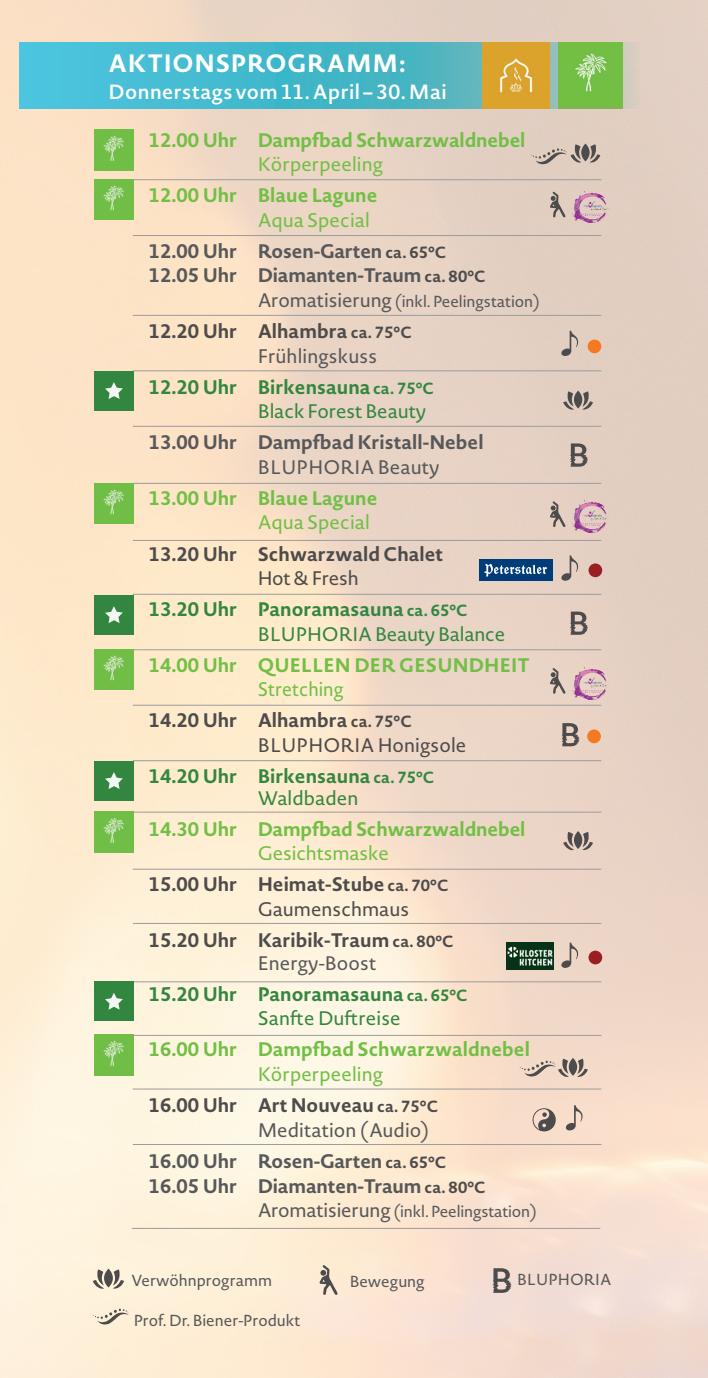
<style>
.page{position:relative;width:708px;height:1378px;background:#fff}
.page>*{position:absolute;margin:0;border:0;box-sizing:border-box;transform-origin:0 0}
.t1{font:700 24.75px "Novel Sans Pro";letter-spacing:.03em;color:#fff}
.t2{font:600 20.25px "Novel Sans Pro";letter-spacing:.02em;color:#fff}
.t3{font:700 19.35px/31.1px "Novel Sans Pro";letter-spacing:.005em;color:#4d4b4b}
.t4{font:700 19.35px/31.1px "Novel Sans Pro";letter-spacing:-.005em;color:#57585a}
.t5{font:700 19.35px/31.1px "Novel Sans Pro";letter-spacing:.005em;color:#338640}
.t6{font:700 19.35px "Novel Sans Pro";letter-spacing:.005em;color:#71bf44}
.t7{font:19.35px "Novel Sans Pro";letter-spacing:-.01em;color:#338640}
.t8{font:19.35px "Novel Sans Pro";letter-spacing:.005em;color:#71bf44}
.t9{font:19.35px "Novel Sans Pro";letter-spacing:.005em;color:#57585a}
.t10{font:15.75px "Novel Sans Pro";letter-spacing:-.005em;color:#57585a}
.s1{font-weight:400;color:#71bf44}
.s2{font-size:15.97px;color:#4d4b4b}
.s3{font-size:19.35px}
.s4{font-size:15.97px}
.s5{font-weight:400;color:#57585a}
.s6{font-weight:400}
.s7{font-weight:400;color:#4d4b4b}
</style>
<div class="page">
<img style="left:0;top:0;width:708px;height:1378px">
<hr style="left:133px;top:235px;width:468px;height:1px;background:#9d9d9d">
<hr style="left:133px;top:179px;width:468px;height:1px;background:#9d9d9d">
<hr style="left:133px;top:315px;width:468px;height:1px;background:#9d9d9d">
<hr style="left:133px;top:370px;width:468px;height:1px;background:#9d9d9d">
<hr style="left:133px;top:426px;width:468px;height:1px;background:#9d9d9d">
<hr style="left:133px;top:483px;width:468px;height:1px;background:#9d9d9d">
<hr style="left:133px;top:540px;width:468px;height:1px;background:#9d9d9d">
<hr style="left:133px;top:594px;width:468px;height:1px;background:#9d9d9d">
<hr style="left:133px;top:649px;width:468px;height:1px;background:#9d9d9d">
<hr style="left:133px;top:705px;width:468px;height:1px;background:#9d9d9d">
<hr style="left:133px;top:760px;width:468px;height:1px;background:#9d9d9d">
<hr style="left:133px;top:811px;width:468px;height:1px;background:#9d9d9d">
<img style="left:94px;top:130px;width:40px;height:40px">
<img style="left:94px;top:179px;width:40px;height:41px">
<img style="left:94px;top:483px;width:40px;height:41px">
<div style="left:94px;top:371px;width:40px;height:39px;background:#338640"></div>
<div style="left:94px;top:760px;width:40px;height:40px;background:#338640"></div>
<div style="left:94px;top:595px;width:40px;height:39px;background:#338640"></div>
<img style="left:94px;top:649px;width:40px;height:41px">
<img style="left:94px;top:811px;width:40px;height:41px">
<img style="left:94px;top:1035px;width:40px;height:40px">
<hr style="left:133px;top:923px;width:468px;height:1px;background:#9d9d9d">
<hr style="left:133px;top:981px;width:468px;height:1px;background:#9d9d9d">
<hr style="left:133px;top:1035px;width:468px;height:1px;background:#9d9d9d">
<hr style="left:133px;top:1088px;width:468px;height:1px;background:#9d9d9d">
<hr style="left:133px;top:1144px;width:468px;height:1px;background:#9d9d9d">
<hr style="left:133px;top:868px;width:468px;height:1px;background:#9d9d9d">
<svg style="left:550px;top:192px;width:16px;height:26px"></svg>
<svg style="left:550px;top:501px;width:16px;height:26px"></svg>
<svg style="left:550px;top:668px;width:16px;height:26px"></svg>
<svg style="left:563px;top:390px;width:30px;height:21px"></svg>
<svg style="left:563px;top:831px;width:30px;height:20px"></svg>
<svg style="left:93px;top:1268px;width:31px;height:22px"></svg>
<svg style="left:319px;top:1265px;width:19px;height:30px"></svg>
<svg style="left:493px;top:1268px;width:19px;height:25px"></svg>
<svg style="left:570px;top:443px;width:18px;height:24px"></svg>
<svg style="left:570px;top:611px;width:18px;height:24px"></svg>
<svg style="left:562px;top:723px;width:18px;height:23px"></svg>
<svg style="left:561px;top:555px;width:17px;height:26px"></svg>
<svg style="left:561px;top:942px;width:17px;height:26px"></svg>
<div style="left:588px;top:563px;width:14px;height:14px;background:#9a1f22;border-radius:50%"></div>
<div style="left:588px;top:950px;width:14px;height:14px;background:#9a1f22;border-radius:50%"></div>
<div style="left:587px;top:729px;width:14px;height:14px;background:#f47921;border-radius:50%"></div>
<div style="left:588px;top:339px;width:13px;height:14px;background:#f47921;border-radius:50%"></div>
<svg style="left:561px;top:331px;width:17px;height:25px"></svg>
<hr style="left:132px;top:1228px;width:468px;height:1px;background:#9d9d9d">
<img style="left:573px;top:190px;width:35px;height:33px">
<img style="left:573px;top:500px;width:35px;height:32px">
<img style="left:573px;top:666px;width:35px;height:33px">
<svg style="left:533px;top:1108px;width:23px;height:23px"></svg>
<svg style="left:566px;top:1105px;width:17px;height:25px"></svg>
<div style="left:94px;top:981px;width:40px;height:40px;background:#338640"></div>
<svg style="left:105px;top:382px;width:18px;height:17px"></svg>
<svg style="left:105px;top:606px;width:18px;height:17px"></svg>
<svg style="left:105px;top:772px;width:18px;height:17px"></svg>
<svg style="left:105px;top:993px;width:18px;height:16px"></svg>
<svg style="left:19px;top:43px;width:620px;height:66px;background:#4ebacb"></svg>
<div style="left:558px;top:43px;width:65px;height:66px;background:#80b64d"></div>
<img style="left:558px;top:43px;width:65px;height:63px">
<img style="left:483px;top:43px;width:66px;height:65px">
<img style="left:506px;top:943px;width:48px;height:26px">
<div style="left:479px;top:559px;width:73px;height:22px;background:#003d78"></div>
<svg style="left:484px;top:564px;width:63px;height:13px"></svg>
<svg style="left:531px;top:143px;width:69px;height:21px"></svg>
<svg style="left:520px;top:1058px;width:68px;height:20px"></svg>
<svg style="left:93px;top:1308px;width:37px;height:16px"></svg>
<p class="t1" style="left:109px;top:45px;width:298px">AKTIONSPROGRAMM:</p>
<p class="t2" style="left:109px;top:77px;width:340px">Donnerstags vom 11. April – 30. Mai</p>
<p class="t6" style="left:149px;top:125px;width:378px">12.00 Uhr Dampfbad Schwarzwaldnebel</p>
<p class="t8" style="left:258px;top:150px;width:127px">Körperpeeling</p>
<p class="t6" style="left:149px;top:181px;width:230px">12.00 Uhr Blaue Lagune</p>
<p class="t4" style="left:149px;top:204px;width:300px;text-indent:109px"><span class="s1">Aqua Special<br></span>12.00 Uhr Rosen-Garten <span class="s2">ca. 65°C</span></p>
<p class="t4" style="left:149px;top:259px;width:339px">12.05 Uhr Diamanten-Traum <span class="s2">ca. 80°C</span></p>
<p class="t10" style="left:258px;top:290px;width:284px"><span class="s3">Aromatisierung</span> (inkl. Peelingstation)</p>
<p class="t3" style="left:258px;top:318px;width:156px;line-height:24.5px;text-indent:-109px">12.20 Uhr Alhambra <span class="s4">ca. 75°C<br></span><span class="s5">Frühlingskuss</span></p>
<p class="t5" style="left:258px;top:374px;width:178px;line-height:24.5px;text-indent:-109px">12.20 Uhr Birkensauna<span class="s4">ca. 75°C<br></span><span class="s6">Black Forest Beauty</span></p>
<p class="t4" style="left:149px;top:426px;width:336px">13.00 Uhr Dampfbad Kristall-Nebel</p>
<p class="t9" style="left:258px;top:453px;width:183px">BLUPHORIA Beauty</p>
<p class="t6" style="left:149px;top:483px;width:230px">13.00 Uhr Blaue Lagune</p>
<p class="t8" style="left:258px;top:509px;width:114px">Aqua Special</p>
<p class="t3" style="left:149px;top:537px;width:296px">13.20 Uhr Schwarzwald Chalet</p>
<p class="t5" style="left:149px;top:562px;width:321px;text-align:center"><span class="s7">Hot &amp; Fresh<br></span>13.20 Uhr Panoramasauna <span class="s4">ca. 65°C</span></p>
<p class="t7" style="left:258px;top:620px;width:249px">BLUPHORIA Beauty Balance</p>
<p class="t6" style="left:149px;top:650px;width:383px">14.00 Uhr QUELLEN DER GESUNDHEIT</p>
<p class="t3" style="left:149px;top:673px;width:265px;text-indent:109px"><span class="s1">Stretching<br></span>14.20 Uhr Alhambra <span class="s4">ca. 75°C</span></p>
<p class="t5" style="left:149px;top:729px;width:319px;text-indent:109px"><span class="s7">BLUPHORIA Honigsole<br></span>14.20 Uhr Birkensauna <span class="s4">ca. 75°C</span></p>
<p class="t7" style="left:258px;top:784px;width:102px">Waldbaden</p>
<p class="t6" style="left:149px;top:814px;width:378px">14.30 Uhr Dampfbad Schwarzwaldnebel</p>
<p class="t3" style="left:149px;top:837px;width:302px;text-indent:109px"><span class="s1">Gesichtsmaske<br></span>15.00 Uhr Heimat-Stube <span class="s4">ca. 70°C</span></p>
<p class="t3" style="left:149px;top:893px;width:307px;text-indent:109px"><span class="s6">Gaumenschmaus<br></span>15.20 Uhr Karibik-Traum <span class="s4">ca. 80°C</span></p>
<p class="t5" style="left:149px;top:947px;width:321px;text-indent:109px"><span class="s5">Energy-Boost<br></span>15.20 Uhr Panoramasauna <span class="s4">ca. 65°C</span></p>
<p class="t7" style="left:258px;top:1004px;width:144px">Sanfte Duftreise</p>
<p class="t6" style="left:149px;top:1034px;width:383px">16.00 Uhr Dampfbad Schwarzwaldnebel</p>
<p class="t3" style="left:149px;top:1057px;width:291px;text-indent:109px"><span class="s1">Körperpeeling<br></span>16.00 Uhr Art Nouveau <span class="s4">ca. 75°C</span></p>
<p class="t4" style="left:149px;top:1114px;width:300px;text-indent:109px"><span class="s6">Meditation (Audio)<br></span>16.00 Uhr Rosen-Garten <span class="s2">ca. 65°C</span></p>
<p class="t4" style="left:149px;top:1170px;width:339px">16.05 Uhr Diamanten-Traum <span class="s2">ca. 80°C</span></p>
<p class="t10" style="left:258px;top:1200px;width:281px"><span class="s3">Aromatisierung</span> (inkl. Peelingstation)</p>
<p class="t10" style="left:132px;top:1268px;width:142px">Verwöhnprogramm</p>
<p class="t10" style="left:350px;top:1269px;width:77px">Bewegung</p>
<p class="t10" style="left:517px;top:1268px;width:96px">BLUPHORIA</p>
<p class="t10" style="left:134px;top:1309px;width:168px">Prof. Dr. Biener-Produkt</p>
</div>
